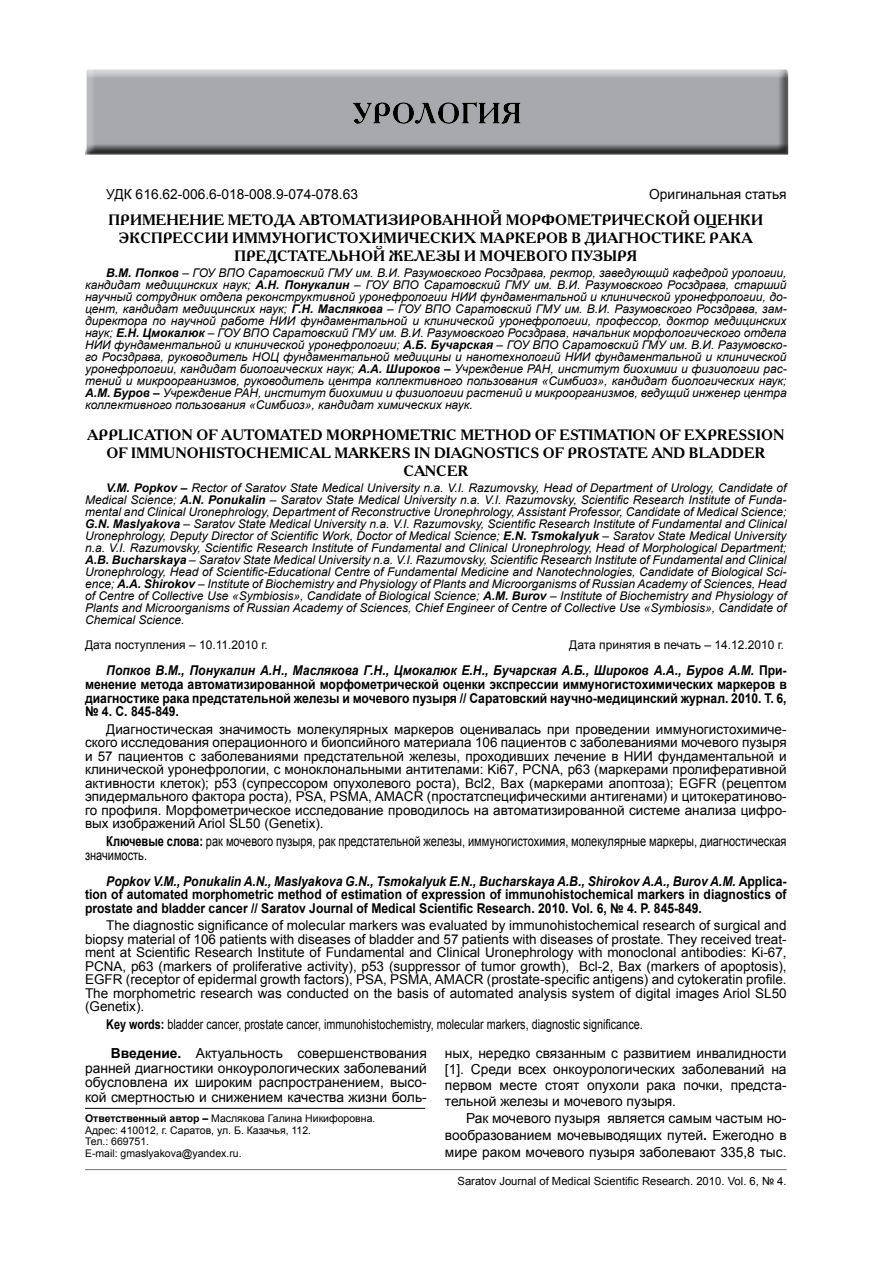
<style>
.page{position:relative;width:893px;height:1263px;background:#fff}
.page>*{position:absolute;margin:0;border:0;box-sizing:border-box;transform-origin:0 0}
.t1{font:700 15px "Academy C";color:#000}
.t2{font:13.8px/14.5px "Arial";color:#000;text-align:justify}
.t3{font:13.8px/13.8px "Arial";color:#000;scale:.8 1}
.t4{font:13.5px/13.5px "Arial";color:#000;text-align:justify}
.t5{font:700 13.5px/13.5px "Arial";color:#000;text-align:justify;scale:.9 1}
.t6{font:13.5px "Arial";color:#000;scale:.8 1}
.t7{font:italic 12px/12px "Arial";color:#000;text-align:justify}
.t8{font:12px "Arial";color:#000}
.t9{font:11.25px "Arial";color:#000}
.t10{font:10.5px/11.6px "Arial";color:#000}
.s1{font-weight:700}
.s2{font-style:italic}
</style>
<div class="page">
<hr style="left:85px;top:1169px;width:702px;height:1px;background:#808285">
<div style="left:85px;top:68px;width:705px;height:87px;background:#000;opacity:.75"></div>
<hr style="left:85px;top:1108px;width:340px;height:1px;background:#000">
<p class="t2" style="left:106px;top:187px;width:253px">УДК 616.62-006.6-018-008.9-074-078.63</p>
<p class="t2" style="left:649px;top:187px;width:139px">Оригинальная статья</p>
<p class="t1" style="left:109px;top:210px;width:656px">ПРИМЕНЕНИЕ МЕТОДА АВТОМАТИЗИРОВАННОЙ МОРФОМЕТРИЧЕСКОЙ ОЦЕНКИ</p>
<p class="t1" style="left:119px;top:228px;width:635px">ЭКСПРЕССИИ ИММУНОГИСТОХИМИЧЕСКИХ МАРКЕРОВ В ДИАГНОСТИКЕ РАКА</p>
<p class="t1" style="left:234px;top:246px;width:348px">ПРЕДСТАТЕЛЬНОЙ ЖЕЛЕЗЫ И МОЧЕВОГО ПУЗ</p>
<p class="t1" style="left:603px;top:246px;width:32px">ЫРЯ</p>
<p class="t7" style="left:85px;top:267px;width:703px;text-indent:21px"><span class="s1">В.М. Попков</span> – ГОУ ВПО Саратовский ГМУ им. В.И. Разумовского Росздрава, ректор, заведующий кафедрой урологии, кандидат медицинских наук; <span class="s1">А.Н. Понукалин</span> – ГОУ ВПО Саратовский ГМУ им. В.И. Разумовского Росздрава, старший научный сотрудник отдела реконструктивной уронефрологии НИИ фундаментальной и клинической уронефрологии, до&shy;цент, кандидат медицинских наук; <span class="s1">Г.Н. Маслякова</span> – ГОУ ВПО Саратовский ГМУ им. В.И. Разумовского Росздрава, зам&shy;директора по научной работе НИИ фундаментальной и клинической уронефрологии, профессор, доктор медицинских наук; <span class="s1">Е.Н. Цмокалюк</span> – ГОУ ВПО Саратовский ГМУ им. В.И. Разумовского Росздрава, начальник морфологического отдела НИИ фундаментальной и клинической уронефрологии; <span class="s1">А.Б. Бучарская</span> – ГОУ ВПО Саратовский ГМУ им. В.И. Разумовско&shy;го Росздрава, руководитель НОЦ фундаментальной медицины и нанотехнологий НИИ фундаментальной и клинической уронефрологии, кандидат биологических наук; <span class="s1">А.А. Широков –</span> Учреждение РАН, институт биохимии и физиологии рас&shy;тений и микроорганизмов, руководитель центра коллективного пользования «Симбиоз», кандидат биологических наук; <span class="s1">А.М. Буров –</span> Учреждение РАН, институт биохимии и физиологии растений и микроорганизмов, ведущий инженер центра коллективного пользования «Симбиоз», кандидат химических наук.</p>
<p class="t1" style="left:87px;top:425px;width:22px">APPLICA</p>
<p class="t1" style="left:154px;top:425px;width:21px">T ION</p>
<p class="t1" style="left:196px;top:425px;width:71px">OF AUTOMA</p>
<p class="t1" style="left:290px;top:425px;width:50px">TED MORPHOM</p>
<p class="t1" style="left:410px;top:425px;width:31px">ETRIC</p>
<p class="t1" style="left:460px;top:425px;width:48px">METHOD</p>
<p class="t1" style="left:535px;top:425px;width:65px">OF ESTIMA</p>
<p class="t1" style="left:617px;top:425px;width:21px">T ION</p>
<p class="t1" style="left:660px;top:425px;width:89px">OF EXPRESSION</p>
<p class="t1" style="left:106px;top:443px;width:36px">OF IMMUNOHIS</p>
<p class="t1" style="left:224px;top:443px;width:23px">TOCH</p>
<p class="t1" style="left:269px;top:443px;width:22px">EMICAL</p>
<p class="t1" style="left:335px;top:443px;width:13px">MAR</p>
<p class="t1" style="left:369px;top:443px;width:76px">KERS IN DIAGNOS</p>
<p class="t1" style="left:504px;top:443px;width:20px">TICS</p>
<p class="t1" style="left:543px;top:443px;width:36px">OF PROS</p>
<p class="t1" style="left:608px;top:443px;width:56px">TATE AND</p>
<p class="t1" style="left:689px;top:443px;width:12px">BLADD</p>
<p class="t1" style="left:744px;top:443px;width:17px">ER</p>
<p class="t1" style="left:403px;top:461px;width:12px">CANC</p>
<p class="t1" style="left:447px;top:461px;width:17px">ER</p>
<p class="t7" style="left:85px;top:482px;width:703px;text-indent:21px"><span class="s1">V.M. Popkov –</span> Rector of Saratov State Medical University n.a. V.I. Razumovsky, Head of Department of Urology, Candidate of Medical Science; <span class="s1">A.N. Ponukalin</span> – Saratov State Medical University n.a. V.I. Razumovsky, Scientific Research Institute of Funda&shy;mental and Clinical Uronephrology, Department of Reconstructive Uronephrology, Assistant Professor, Candidate of Medical Science; <span class="s1">G.N. Maslyakova</span> – Saratov State Medical University n.a. V.I. Razumovsky, Scientific Research Institute of Fundamental and Clinical Uronephrology, Deputy Director of Scientific Work, Doctor of Medical Science; <span class="s1">E.N. Tsmokalyuk</span> – Saratov State Medical University n.a. V.I. Razumovsky, Scientific Research Institute of Fundamental and Clinical Uronephrology, Head of Morphological Department; <span class="s1">A.B. Bucharskaya</span> – Saratov State Medical University n.a. V.I. Razumovsky, Scientific Research Institute of Fundamental and Clinical Uronephrology, Head of Scientific-Educational Centre of Fundamental Medicine and Nanotechnologies, Candidate of Biological Sci&shy;ence; <span class="s1">A.A. Shirokov</span> – Institute of Biochemistry and Physiology of Plants and Microorganisms of Russian Academy of Sciences, Head of Centre of Collective Use «Symbiosis», Candidate of Biological Science; <span class="s1">A.M. Burov</span> – Institute of Biochemistry and Physiology of Plants and Microorganisms of Russian Academy of Sciences, Chief Engineer of Centre of Collective Use «Symbiosis», Candidate of Chemical Science.</p>
<p class="t8" style="left:85px;top:637px;width:184px">Дата поступления – 10.11.2010 г.</p>
<p class="t8" style="left:569px;top:637px;width:216px">Дата принятия в печать – 14.12.2010 г.</p>
<p class="t5" style="left:85px;top:664px;width:781px;text-indent:21px"><span class="s2">Попков В.М., Понукалин А.Н., Маслякова Г.Н., Цмокалюк Е.Н., Бучарская А.Б., Широков А.А., Буров А.М.</span> При&shy;менение метода автоматизированной морфометрической оценки экспрессии иммуногистохимических маркеров в диагностике рака предстательной железы и мочевого пузыря // Саратовский научно-медицинский журнал. 2010. Т. 6, № 4. С. 845-849.</p>
<p class="t4" style="left:85px;top:722px;width:703px;text-indent:21px">Диагностическая значимость молекулярных маркеров оценивалась при проведении иммуногистохимиче&shy;ского исследования операционного и биопсийного материала 106 пациентов с заболеваниями мочевого пузыря и 57 пациентов с заболеваниями предстательной железы, проходивших лечение в НИИ фундаментальной и клинической уронефрологии, с моноклональными антителами: Ki67, PCNA</p>
<p class="t4" style="left:85px;top:763px;width:703px;text-indent:475px">, p63 (маркерами пролиферативной активности клеток); р53 (супрессором опухолевого роста), Bcl2, Вах (маркерами апоптоза); EGFR (рецептом эпидермального фактора роста), PSA, PSMA, AMAC R (простатспецифическими антигенами) и цитокератиново&shy;го профиля. Морфометрическое исследование проводилось на автоматизированной системе анализа цифро&shy;вых изображений Ariol SL50 (Genetix).</p>
<p class="t3" style="left:85px;top:835px;width:878px;text-indent:21px"><span class="s1">Ключевые слова:</span> рак мочевого пузыря, рак предстательной железы, иммуногистохимия, молекулярные маркеры, диагностическая значимость.</p>
<p class="t5" style="left:85px;top:874px;width:781px;text-indent:21px"><span class="s2">Popkov V.M., Ponukalin A.N., Maslyakova G.N., Tsmokalyuk E.N., Bucharskaya A.B., Shirokov A.A., Burov A.M.</span> Applica&shy;tion of automated morphometric method of estimation of expression of immunohistochemical markers in diagnostics of prostate and bladder cancer // Saratov Journal of Medical Scientific Research. 2010. Vol. 6, № 4. P. 845-849.</p>
<p class="t4" style="left:85px;top:919px;width:703px;text-indent:21px">The diagnostic significance of molecular markers was evaluated by immunohistochemical research of surgical and biopsy material of 106 patients with diseases of bladder and 57 patients with diseases of prostate. They received treat&shy;ment at Scientific Research I nstitute of Fundamental and Clinical U ronephrology with monoclonal antibodies: Ki-67, PCNA</p>
<p class="t4" style="left:85px;top:959px;width:703px;text-indent:38px">, p63 (markers of proliferative activity), p53 (suppressor of tumor growth), Bcl-2, Bax (markers of apoptosis), EGFR (receptor of epidermal growth factors), PSA, PSMA, AMAC R (prostate-specific antigens) and cytokeratin profile.<br>The morphometric research was conducted оn the basis of automated analysis system of digital images Ariol SL50 (Genetix).</p>
<p class="t6" style="left:106px;top:1015px;width:672px"><span class="s1">Key words:</span> bladder cancer, prostate cancer, immunohistochemistry, molecular markers, diagnostic significance.</p>
<p class="t2" style="left:85px;top:1046px;width:343px;text-indent:21px"><sup>1</sup><span class="s1">Введение.</span> Актуальность совершенствования ранней диагностики онкоурологических заболеваний обусловлена их широким распространением, высо&shy;кой смертностью и снижением качества жизни боль-</p>
<p class="t10" style="left:85px;top:1113px;width:292px"><span class="s1">Ответственный автор –</span> Маслякова Галина Никифоровна.<br>Адрес: 410012, г. Саратов, ул. Б. Казачья, 112.<br>Тел.: 669751.<br>Е-mail: gmaslyakova@yandex.ru.</p>
<p class="t2" style="left:445px;top:1045px;width:343px;line-height:16px">ных, нередко связанным с развитием инвалидности [1]. Среди всех онкоурологических заболеваний на первом месте стоят опухоли рака почки, предста&shy;тельной железы и мочевого пузыря.</p>
<p class="t2" style="left:445px;top:1110px;width:343px;line-height:16.8px;text-indent:21px">Рак мочевого пузыря является самым частым но&shy;вообразованием мочевыводящих путей<span class="s1">.</span> Ежегодно в мире раком мочевого пузыря заболевают 335,8 тыс.</p>
<p class="t9" style="left:458px;top:1174px;width:331px">Saratov Journal of Medical Scientific Research. 2010. Vol. 6, № 4.</p>
</div>
